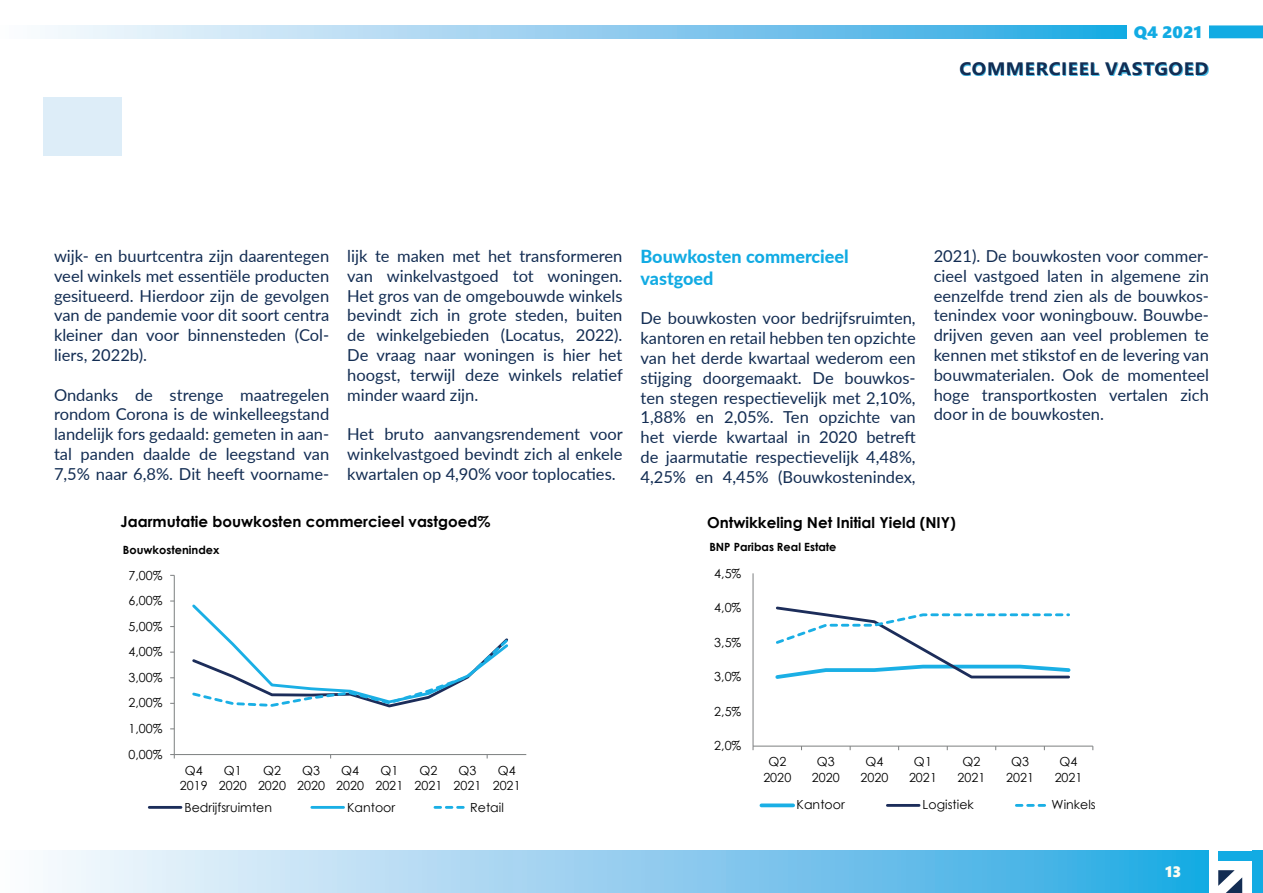
<style>
.page{position:relative;width:1263px;height:893px;background:#fff}
.page>*{position:absolute;margin:0;border:0;box-sizing:border-box;transform-origin:0 0}
.t1{font:800 18px/21.6px "Lato";color:#12abe3}
.t2{font:700 18px "Segoe UI";letter-spacing:.035em;color:#132d53;scale:1.06 1}
.t3{font:16.5px/19.8px "Lato";color:#132d53;text-align:justify}
.t4{font:16.5px "Segoe UI Black";color:#12abe3;scale:1.06 1}
.t5{font:700 15.15px "Century Gothic";color:#000001}
.t6{font:15px "Segoe UI Black";color:#fefdf2}
.t7{font:12.6px/15.5px "Century Gothic";color:#000001;text-align:center}
.t8{font:700 11.4px "Century Gothic";color:#000001}
</style>
<div class="page">
<hr style="left:174px;top:575px;width:1px;height:179px;background:#7c7f80">
<hr style="left:174px;top:754px;width:352px;height:1px;background:#7c7f80">
<svg style="left:192px;top:604px;width:316px;height:104px"></svg>
<hr style="left:149px;top:806px;width:32px;height:3px;background:#1c2d5a">
<hr style="left:312px;top:806px;width:32px;height:3px;background:#1aafe5">
<svg style="left:435px;top:806px;width:30px;height:3px"></svg>
<hr style="left:752px;top:573px;width:1px;height:173px;background:#7c7f80">
<hr style="left:753px;top:746px;width:340px;height:1px;background:#7c7f80">
<svg style="left:775px;top:606px;width:296px;height:73px"></svg>
<svg style="left:761px;top:803px;width:32px;height:4px"></svg>
<hr style="left:887px;top:804px;width:32px;height:3px;background:#1c2d5a">
<svg style="left:1016px;top:804px;width:30px;height:3px"></svg>
<div style="left:43px;top:97px;width:79px;height:58px;background:#ddedf8"></div>
<svg style="left:48px;top:850px;width:1161px;height:43px;background:#91ceef"></svg>
<svg style="left:45px;top:25px;width:1082px;height:13px;background:#90ceef"></svg>
<div style="left:1218px;top:850px;width:45px;height:10px;background:#12abe3"></div>
<div style="left:1252px;top:850px;width:11px;height:43px;background:#12abe3"></div>
<svg style="left:1218px;top:870px;width:24px;height:23px"></svg>
<div style="left:1209px;top:25px;width:54px;height:13px;background:#12abe3;border:2px solid #12abe3"></div>
<div style="left:961px;top:63px;width:248px;height:13px;background:#12abe3;opacity:.75"></div>
<p class="t4" style="left:1134px;top:20px;width:66px">Q4 2021</p>
<p class="t2" style="left:959px;top:52px;width:236px">COMMERCIEEL VASTGOED</p>
<p class="t3" style="left:54px;top:245px;width:277px">wijk- en buurtcentra zijn daarentegen veel winkels met essentiële producten gesitueerd. Hierdoor zijn de gevolgen van de pandemie voor dit soort centra kleiner dan voor binnensteden (Col&shy;liers, 2022b).</p>
<p class="t3" style="left:54px;top:384px;width:277px">Ondanks de strenge maatregelen rondom Corona is de winkelleegstand landelijk fors gedaald: gemeten in aan&shy;tal panden daalde de leegstand van 7,5% naar 6,8%. Dit heeft voorname-</p>
<p class="t3" style="left:347px;top:245px;width:277px">lijk te maken met het transformeren van winkelvastgoed tot woningen.<br>Het gros van de omgebouwde winkels bevindt zich in grote steden, buiten de winkelgebieden (Locatus, 2022).<br>De vraag naar woningen is hier het hoogst, terwijl deze winkels relatief minder waard zijn.</p>
<p class="t3" style="left:347px;top:424px;width:277px">Het bruto aanvangsrendement voor winkelvastgoed bevindt zich al enkele kwartalen op 4,90% voor toplocaties.</p>
<p class="t5" style="left:121px;top:510px;width:371px">Jaarmutatie bouwkosten commercieel vastgoed%</p>
<p class="t8" style="left:123px;top:542px;width:98px">Bouwkostenindex</p>
<p class="t7" style="left:128px;top:567px;width:36px">7,00%</p>
<p class="t7" style="left:128px;top:593px;width:36px">6,00%</p>
<p class="t7" style="left:128px;top:618px;width:36px">5,00%</p>
<p class="t7" style="left:128px;top:644px;width:36px">4,00%</p>
<p class="t7" style="left:128px;top:669px;width:36px">3,00%</p>
<p class="t7" style="left:128px;top:695px;width:36px">2,00%</p>
<p class="t7" style="left:128px;top:721px;width:36px">1,00%</p>
<p class="t7" style="left:128px;top:746px;width:36px">0,00%</p>
<p class="t7" style="left:180px;top:762px;width:29px">Q4<br>2019</p>
<p class="t7" style="left:219px;top:762px;width:29px">Q1<br>2020</p>
<p class="t7" style="left:258px;top:762px;width:29px">Q2<br>2020</p>
<p class="t7" style="left:297px;top:762px;width:29px">Q3<br>2020</p>
<p class="t7" style="left:336px;top:762px;width:29px">Q4<br>2020</p>
<p class="t7" style="left:375px;top:762px;width:29px">Q1<br>2021</p>
<p class="t7" style="left:414px;top:762px;width:29px">Q2<br>2021</p>
<p class="t7" style="left:454px;top:762px;width:29px">Q3<br>2021</p>
<p class="t7" style="left:493px;top:762px;width:29px">Q4<br>2021</p>
<p class="t7" style="left:185px;top:799px;width:89px">Bedrijfsruimten</p>
<p class="t7" style="left:347px;top:799px;width:50px">Kantoor</p>
<p class="t7" style="left:470px;top:799px;width:35px">Retail</p>
<p class="t1" style="left:640px;top:245px;width:210px">Bouwkosten commercieel vastgoed</p>
<p class="t3" style="left:640px;top:308px;width:277px">De bouwkosten voor bedrijfsruimten, kantoren en retail hebben ten opzichte van het derde kwartaal wederom een stijging doorgemaakt. De bouwkos&shy;ten stegen respectievelijk met 2,10%, 1,88% en 2,05%. Ten opzichte van het vierde kwartaal in 2020 betreft de jaarmutatie respectievelijk 4,48%, 4,25% en 4,45% (Bouwkostenindex,</p>
<p class="t3" style="left:934px;top:245px;width:277px">2021). De bouwkosten voor commer&shy;cieel vastgoed laten in algemene zin eenzelfde trend zien als de bouwkos&shy;tenindex voor woningbouw. Bouwbe&shy;drijven geven aan veel problemen te kennen met stikstof en de levering van bouwmaterialen. Ook de momenteel hoge transportkosten vertalen zich door in de bouwkosten.</p>
<p class="t5" style="left:707px;top:511px;width:250px">Ontwikkeling Net Initial Yield (NIY)</p>
<p class="t8" style="left:709px;top:538px;width:129px">BNP Paribas Real Estate</p>
<p class="t7" style="left:714px;top:565px;width:29px">4,5%</p>
<p class="t7" style="left:714px;top:600px;width:29px">4,0%</p>
<p class="t7" style="left:714px;top:634px;width:29px">3,5%</p>
<p class="t7" style="left:714px;top:669px;width:29px">3,0%</p>
<p class="t7" style="left:714px;top:703px;width:29px">2,5%</p>
<p class="t7" style="left:714px;top:738px;width:29px">2,0%</p>
<p class="t7" style="left:763px;top:754px;width:29px">Q2<br>2020</p>
<p class="t7" style="left:812px;top:754px;width:29px">Q3<br>2020</p>
<p class="t7" style="left:860px;top:754px;width:29px">Q4<br>2020</p>
<p class="t7" style="left:909px;top:754px;width:29px">Q1<br>2021</p>
<p class="t7" style="left:957px;top:754px;width:29px">Q2<br>2021</p>
<p class="t7" style="left:1006px;top:754px;width:29px">Q3<br>2021</p>
<p class="t7" style="left:1055px;top:754px;width:29px">Q4<br>2021</p>
<p class="t7" style="left:797px;top:797px;width:50px">Kantoor</p>
<p class="t7" style="left:923px;top:797px;width:53px">Logistiek</p>
<p class="t7" style="left:1051px;top:797px;width:46px">Winkels</p>
<p class="t6" style="left:1165px;top:861px;width:18px">13</p>
</div>
